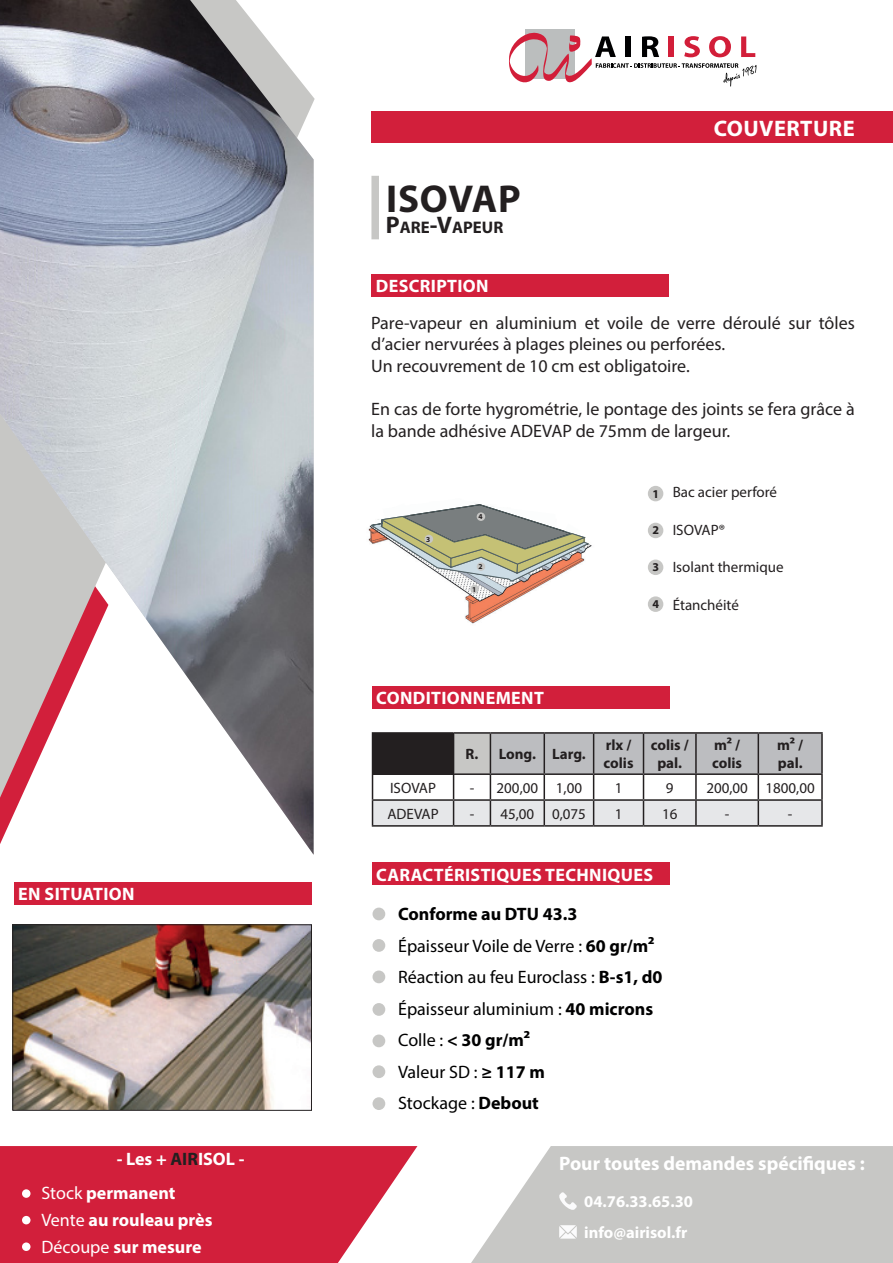
<style>
.page{position:relative;width:893px;height:1263px;background:#fff}
.page>*{position:absolute;margin:0;border:0;box-sizing:border-box;transform-origin:0 0}
.t1{font:700 39px "Myriad Pro";letter-spacing:.02em;color:#231f20}
.t2{font:700 22.5px "Myriad Pro";letter-spacing:.02em;color:#fff}
.t3{font:700 19.5px "Myriad Pro";color:#fff}
.t4{font:18px/21.6px "Myriad Pro";color:#231f20}
.t5{font:18px "Myriad Pro";color:#000001}
.Description___Caract{font:700 18px "Myriad Pro";letter-spacing:.02em;color:#fff}
.Description___Caract-2{font:700 18px "Myriad Pro";color:#fff}
.t6{font:700 18px "Myriad Pro";color:#000001}
.t7{font:700 16.8px "Myriad Pro";color:#231f20}
.t8{font:700 16.5px "Myriad Pro";color:#fff}
.t9{font:15px "Myriad Pro";color:#231f20}
.t10{font:700 15px/18px "Myriad Pro";color:#231f20}
.t11{font:700 12px "Myriad Pro";color:#231f20}
.t12{font:700 7.5px "Myriad Pro";color:#231f20}
.s1{color:#231f20}
.s2{font-weight:400}
.s3{font-size:24px}
.s4{font-weight:700}
</style>
<div class="page">
<img style="left:0;top:0;width:314px;height:855px">
<div style="left:371px;top:176px;width:8px;height:63px;background:#c7c7c5"></div>
<div style="left:372px;top:112px;width:521px;height:31px;background:#d21f3b"></div>
<img style="left:368px;top:525px;width:224px;height:99px">
<svg style="left:371px;top:503px;width:217px;height:78px"></svg>
<div style="left:371px;top:274px;width:298px;height:22px;background:#d21f3b"></div>
<div style="left:372px;top:863px;width:297px;height:22px;background:#d21f3b"></div>
<div style="left:372px;top:686px;width:297px;height:23px;background:#d21f3b"></div>
<div style="left:14px;top:882px;width:297px;height:22px;background:#d21f3b"></div>
<hr style="left:454px;top:732px;width:36px;height:2px;background:#231f20">
<hr style="left:490px;top:732px;width:54px;height:2px;background:#231f20">
<hr style="left:544px;top:732px;width:50px;height:2px;background:#231f20">
<hr style="left:594px;top:732px;width:49px;height:2px;background:#231f20">
<hr style="left:643px;top:732px;width:53px;height:2px;background:#231f20">
<hr style="left:696px;top:732px;width:62px;height:2px;background:#231f20">
<hr style="left:758px;top:732px;width:65px;height:2px;background:#231f20">
<hr style="left:821px;top:734px;width:2px;height:39px;background:#231f20">
<hr style="left:758px;top:773px;width:65px;height:2px;background:#231f20">
<hr style="left:821px;top:775px;width:2px;height:24px;background:#231f20">
<hr style="left:758px;top:799px;width:65px;height:2px;background:#231f20">
<hr style="left:821px;top:801px;width:2px;height:24px;background:#231f20">
<hr style="left:454px;top:825px;width:36px;height:2px;background:#231f20">
<hr style="left:490px;top:825px;width:54px;height:2px;background:#231f20">
<hr style="left:544px;top:825px;width:50px;height:2px;background:#231f20">
<hr style="left:594px;top:825px;width:49px;height:2px;background:#231f20">
<hr style="left:643px;top:825px;width:53px;height:2px;background:#231f20">
<hr style="left:696px;top:825px;width:62px;height:2px;background:#231f20">
<hr style="left:758px;top:825px;width:65px;height:2px;background:#231f20">
<svg style="left:372px;top:733px;width:450px;height:93px"></svg>
<hr style="left:372px;top:825px;width:82px;height:2px;background:#231f20">
<hr style="left:372px;top:732px;width:82px;height:2px;background:#231f20">
<hr style="left:372px;top:734px;width:1px;height:39px;background:#231f20">
<hr style="left:453px;top:734px;width:1px;height:39px;background:#231f20">
<hr style="left:372px;top:773px;width:82px;height:2px;background:#231f20">
<div style="left:372px;top:907px;width:13px;height:13px;background:#c7c7c5;border-radius:50%"></div>
<div style="left:372px;top:939px;width:13px;height:13px;background:#c7c7c5;border-radius:50%"></div>
<div style="left:372px;top:970px;width:13px;height:13px;background:#c7c7c5;border-radius:50%"></div>
<div style="left:372px;top:1003px;width:13px;height:13px;background:#c7c7c5;border-radius:50%"></div>
<div style="left:372px;top:1034px;width:13px;height:13px;background:#c7c7c5;border-radius:50%"></div>
<div style="left:372px;top:1065px;width:13px;height:13px;background:#c7c7c5;border-radius:50%"></div>
<div style="left:372px;top:1097px;width:13px;height:13px;background:#c7c7c5;border-radius:50%"></div>
<div style="left:526px;top:29px;width:49px;height:50px;background:#bbbebe"></div>
<svg style="left:509px;top:32px;width:247px;height:55px"></svg>
<svg style="left:0;top:1146px;width:417px;height:117px;background:#d6334c"></svg>
<svg style="left:471px;top:1146px;width:422px;height:117px;background:#ccccca"></svg>
<div style="left:470px;top:585px;width:9px;height:8px;background:#c7c7c5;border-radius:50%"></div>
<div style="left:648px;top:486px;width:15px;height:15px;background:#c7c7c5;border-radius:50%"></div>
<div style="left:477px;top:562px;width:8px;height:9px;background:#c7c7c5;border-radius:50%"></div>
<div style="left:648px;top:523px;width:15px;height:15px;background:#c7c7c5;border-radius:50%"></div>
<div style="left:425px;top:535px;width:8px;height:8px;background:#c7c7c5;border-radius:50%"></div>
<div style="left:648px;top:559px;width:15px;height:16px;background:#c7c7c5;border-radius:50%"></div>
<div style="left:477px;top:512px;width:8px;height:9px;background:#c7c7c5;border-radius:50%"></div>
<div style="left:648px;top:596px;width:15px;height:16px;background:#c7c7c5;border-radius:50%"></div>
<img style="left:14px;top:926px;width:296px;height:183px">
<div style="left:12px;top:924px;width:300px;height:187px;border:1px solid #231f20"></div>
<svg style="left:559px;top:1192px;width:18px;height:18px"></svg>
<svg style="left:559px;top:1225px;width:18px;height:13px"></svg>
<div style="left:22px;top:1189px;width:9px;height:9px;background:#fff;border-radius:50%"></div>
<div style="left:22px;top:1216px;width:9px;height:8px;background:#fff;border-radius:50%"></div>
<div style="left:22px;top:1242px;width:9px;height:9px;background:#fff;border-radius:50%"></div>
<p class="Description___Caract" style="left:18px;top:882px;width:118px">EN SITUATION</p>
<p class="Description___Caract-2" style="left:117px;top:1147px;width:129px">- Les + <span class="s1">AIR</span>ISOL -</p>
<p class="Description___Caract-2" style="left:41px;top:1181px;width:135px"><span class="s2">Stock</span> permanent</p>
<p class="Description___Caract-2" style="left:41px;top:1208px;width:173px"><span class="s2">Vente</span> au rouleau près</p>
<p class="Description___Caract-2" style="left:41px;top:1235px;width:162px"><span class="s2">Découpe</span> sur mesure</p>
<p class="t1" style="left:386px;top:173px;width:136px">ISOVAP</p>
<p class="t7" style="left:386px;top:216px;width:119px"><span class="s3">P</span>ARE<span class="s3">-V</span>APEUR</p>
<p class="Description___Caract" style="left:376px;top:274px;width:114px">DESCRIPTION</p>
<p class="t2" style="left:714px;top:113px;width:142px">COUVERTURE</p>
<p class="t4" style="left:371px;top:311px;width:485px">Pare-vapeur en aluminium et voile de verre déroulé sur tôles d’acier nervurées à plages pleines ou perforées.</p>
<p class="t4" style="left:371px;top:355px;width:320px">Un recouvrement de 10 cm est obligatoire.</p>
<p class="t4" style="left:371px;top:398px;width:485px">En cas de forte hygrométrie, le pontage des joints se fera grâce à la bande adhésive ADEVAP de 75mm de largeur.</p>
<p class="t12" style="left:426px;top:534px;width:6px">3</p>
<p class="t12" style="left:478px;top:512px;width:6px">4</p>
<p class="t12" style="left:478px;top:562px;width:6px">2</p>
<p class="t12" style="left:472px;top:584px;width:6px">1</p>
<p class="t11" style="left:652px;top:486px;width:8px">1</p>
<p class="t11" style="left:652px;top:522px;width:8px">2</p>
<p class="t11" style="left:652px;top:559px;width:8px">3</p>
<p class="t11" style="left:652px;top:596px;width:8px">4</p>
<p class="t9" style="left:673px;top:483px;width:106px">Bac acier perforé</p>
<p class="t9" style="left:673px;top:520px;width:54px">ISOVAP®</p>
<p class="t9" style="left:673px;top:558px;width:112px">Isolant thermique</p>
<p class="t9" style="left:673px;top:595px;width:68px">Étanchéité</p>
<p class="Description___Caract" style="left:376px;top:686px;width:169px">CONDITIONNEMENT</p>
<p class="t10" style="left:466px;top:745px;width:14px">R.</p>
<p class="t10" style="left:499px;top:745px;width:39px">Long.</p>
<p class="t10" style="left:552px;top:745px;width:35px">Larg.</p>
<p class="t10" style="left:606px;top:736px;width:27px">rlx /</p>
<p class="t10" style="left:604px;top:754px;width:32px">colis</p>
<p class="t10" style="left:651px;top:736px;width:39px">colis /</p>
<p class="t10" style="left:657px;top:754px;width:26px">pal.</p>
<p class="t10" style="left:712px;top:736px;width:31px">m² / colis</p>
<p class="t10" style="left:777px;top:736px;width:28px">m² /</p>
<p class="t10" style="left:778px;top:754px;width:26px">pal.</p>
<p class="t9" style="left:390px;top:778px;width:47px">ISOVAP</p>
<p class="t9" style="left:470px;top:778px;width:6px">-</p>
<p class="t9" style="left:497px;top:778px;width:43px">200,00</p>
<p class="t9" style="left:556px;top:778px;width:28px">1,00</p>
<p class="t9" style="left:615px;top:778px;width:9px">1</p>
<p class="t9" style="left:666px;top:778px;width:9px">9</p>
<p class="t9" style="left:706px;top:778px;width:43px">200,00</p>
<p class="t9" style="left:765px;top:778px;width:51px">1800,00</p>
<p class="t9" style="left:387px;top:804px;width:53px">ADEVAP</p>
<p class="t9" style="left:470px;top:804px;width:6px">-</p>
<p class="t9" style="left:500px;top:804px;width:35px">45,00</p>
<p class="t9" style="left:552px;top:804px;width:35px">0,075</p>
<p class="t9" style="left:615px;top:804px;width:9px">1</p>
<p class="t9" style="left:662px;top:804px;width:17px">16</p>
<p class="t9" style="left:725px;top:804px;width:6px">-</p>
<p class="t9" style="left:788px;top:804px;width:6px">-</p>
<p class="Description___Caract" style="left:376px;top:863px;width:278px">CARACTÉRISTIQUES TECHNIQUES</p>
<p class="t6" style="left:398px;top:902px;width:181px">Conforme au DTU 43.3</p>
<p class="t5" style="left:398px;top:934px;width:258px">Épaisseur Voile de Verre : <span class="s4">60 gr/m²</span></p>
<p class="t5" style="left:398px;top:966px;width:266px">Réaction au feu Euroclass : <span class="s4">B-s1, d0</span></p>
<p class="t5" style="left:398px;top:997px;width:257px">Épaisseur aluminium : <span class="s4">40 microns</span></p>
<p class="t6" style="left:398px;top:1028px;width:134px"><span class="s2">Colle :</span> &lt; 30 gr/m²</p>
<p class="t5" style="left:398px;top:1060px;width:148px">Valeur SD : <span class="s4">≥ 117 m</span></p>
<p class="t5" style="left:398px;top:1092px;width:142px">Stockage : <span class="s4">Debout</span></p>
<p class="t3" style="left:559px;top:1150px;width:307px">Pour toutes demandes spécifiques :</p>
<p class="t8" style="left:584px;top:1190px;width:110px">04.76.33.65.30</p>
<p class="t8" style="left:584px;top:1222px;width:105px">info@airisol.fr</p>
</div>
